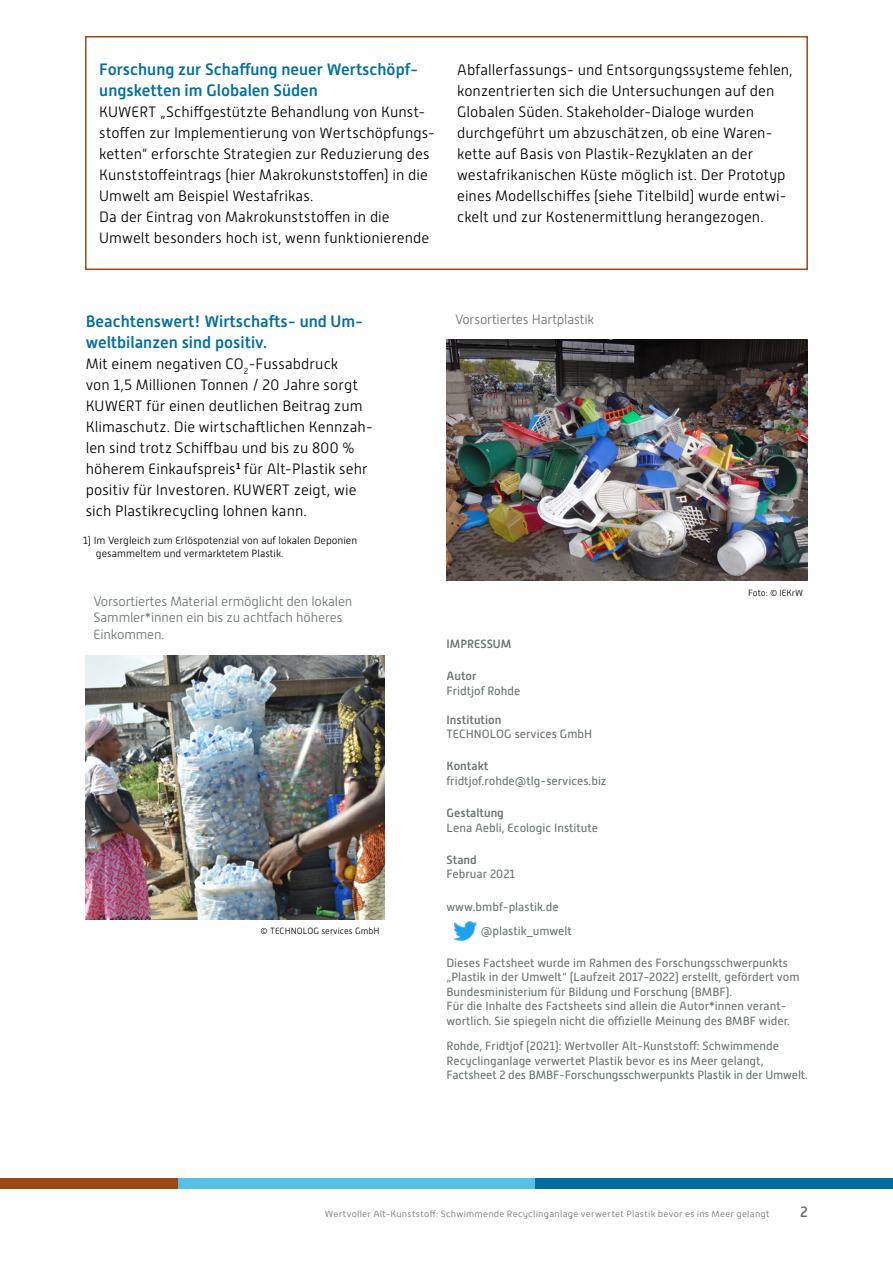
<style>
.page{position:relative;width:893px;height:1263px;background:#fff}
.page>*{position:absolute;margin:0;border:0;box-sizing:border-box;transform-origin:0 0}
.t1{font:500 16.5px/21px "Alwyn New";color:#006f9f}
.t2{font:300 15px/21px "Alwyn New";letter-spacing:.005em;color:#000}
.t3{font:500 15px "Alwyn New";color:#6a7472}
.t4{font:300 13.5px/16.2px "Alwyn New";letter-spacing:-.01em;color:#6a7472}
.t5{font:12px/14.4px "Alwyn New";color:#6a7472}
.t6{font:500 12px "Alwyn New";color:#6a7472}
.t7{font:300 10.5px/12.6px "Alwyn New";color:#000}
.t8{font:300 9px "Alwyn New";letter-spacing:.03em;color:#6a7472;scale:1.07 1}
.t9{font:300 9px "Alwyn New";color:#000}
</style>
<div class="page">
<div style="left:0;top:1178px;width:179px;height:10px;background:#9e4915"></div>
<div style="left:179px;top:1178px;width:357px;height:10px;background:#55c2e4"></div>
<div style="left:536px;top:1178px;width:357px;height:10px;background:#006f9f"></div>
<div style="left:85px;top:36px;width:723px;height:234px;border:2px solid #9e4915"></div>
<img style="left:453px;top:921px;width:24px;height:20px">
<img style="left:446px;top:339px;width:362px;height:242px">
<img style="left:86px;top:655px;width:299px;height:265px">
<p class="t1" style="left:99px;top:59px;width:318px">Forschung zur Schaffung neuer Wertschöpf&shy;ungsketten im Globalen Süden</p>
<p class="t2" style="left:99px;top:101px;width:337px">KUWERT „Schiffgestützte Behandlung von Kunst&shy;stoffen zur Implementierung von Wertschöpfungs&shy;ketten“ erforschte Strategien zur Reduzierung des Kunststoffeintrags (hier Makrokunststoffen) in die Umwelt am Beispiel Westafrikas.<br>Da der Eintrag von Makrokunststoffen in die Umwelt besonders hoch ist, wenn funktionierende</p>
<p class="t2" style="left:457px;top:59px;width:337px">Abfallerfassungs- und Entsorgungssysteme fehlen, konzentrierten sich die Untersuchungen auf den Globalen Süden. Stakeholder-Dialoge wurden durchgeführt um abzuschätzen, ob eine Waren&shy;kette auf Basis von Plastik-Rezyklaten an der westafrikanischen Küste möglich ist. Der Prototyp eines Modellschiffes (siehe Titelbild) wurde entwi&shy;ckelt und zur Kostenermittlung herangezogen.</p>
<p class="t1" style="left:86px;top:311px;width:279px">Beachtenswert! Wirtschafts- und Um-</p>
<p class="t4" style="left:455px;top:311px;width:141px">Vorsortiertes Hartplastik</p>
<p class="t1" style="left:86px;top:332px;width:183px">weltbilanzen sind positiv.</p>
<p class="t2" style="left:86px;top:353px;width:289px">Mit einem negativen CO<sub>2</sub>-Fussabdruck<br>von 1,5 Millionen Tonnen / 20 Jahre sorgt KUWERT für einen deutlichen Beitrag zum Klimaschutz. Die wirtschaftlichen Kennzah&shy;len sind trotz Schiffbau und bis zu 800 % höherem Einkaufspreis<sup>1</sup> für Alt-Plastik sehr positiv für Investoren. KUWERT zeigt, wie sich Plastikrecycling lohnen kann.</p>
<p class="t7" style="left:96px;top:534px;width:263px;text-indent:-13px">1) Im Vergleich zum Erlöspotenzial von auf lokalen Deponien gesammeltem und vermarktetem Plastik.</p>
<p class="t4" style="left:94px;top:593px;width:260px">Vorsortiertes Material ermöglicht den lokalen<br>Sammler*innen ein bis zu achtfach höheres<br>Einkommen.</p>
<p class="t9" style="left:261px;top:926px;width:120px">© TECHNOLOG services GmbH</p>
<p class="t9" style="left:748px;top:588px;width:56px">Foto: © IEKrW</p>
<p class="t6" style="left:446px;top:637px;width:66px">IMPRESSUM</p>
<p class="t6" style="left:446px;top:669px;width:32px">Autor</p>
<p class="t5" style="left:446px;top:683px;width:75px">Fridtjof Rohde</p>
<p class="t6" style="left:446px;top:713px;width:56px">Institution</p>
<p class="t5" style="left:446px;top:727px;width:147px">TECHNOLOG services GmbH</p>
<p class="t6" style="left:446px;top:759px;width:43px">Kontakt</p>
<p class="t5" style="left:446px;top:773px;width:162px">fridtjof.rohde@tlg-services.biz</p>
<p class="t6" style="left:446px;top:806px;width:59px">Gestaltung</p>
<p class="t5" style="left:446px;top:820px;width:153px">Lena Aebli, Ecologic Institute</p>
<p class="t6" style="left:446px;top:853px;width:32px">Stand</p>
<p class="t5" style="left:446px;top:867px;width:70px">Februar 2021</p>
<p class="t5" style="left:481px;top:895px;width:92px;line-height:23.7px;text-indent:-34px">www.bmbf-plastik.de @plastik_umwelt</p>
<p class="t5" style="left:446px;top:956px;width:354px">Dieses Factsheet wurde im Rahmen des Forschungsschwerpunkts „Plastik in der Umwelt“ (Laufzeit 2017-2022) erstellt, gefördert vom Bundesministerium für Bildung und Forschung (BMBF).<br>Für die Inhalte des Factsheets sind allein die Autor*innen verant&shy;wortlich. Sie spiegeln nicht die offizielle Meinung des BMBF wider.</p>
<p class="t5" style="left:446px;top:1039px;width:363px">Rohde, Fridtjof (2021): Wertvoller Alt-Kunststoff: Schwimmende<br>Recyclinganlage verwertet Plastik bevor es ins Meer gelangt,<br>Factsheet 2 des BMBF-Forschungsschwerpunkts Plastik in der Umwelt.</p>
<p class="t8" style="left:325px;top:1208px;width:417px">Wertvoller Alt-Kunststoff: Schwimmende Recyclinganlage verwertet Plastik bevor es ins Meer gelangt</p>
<p class="t3" style="left:800px;top:1203px;width:9px">2</p>
</div>
